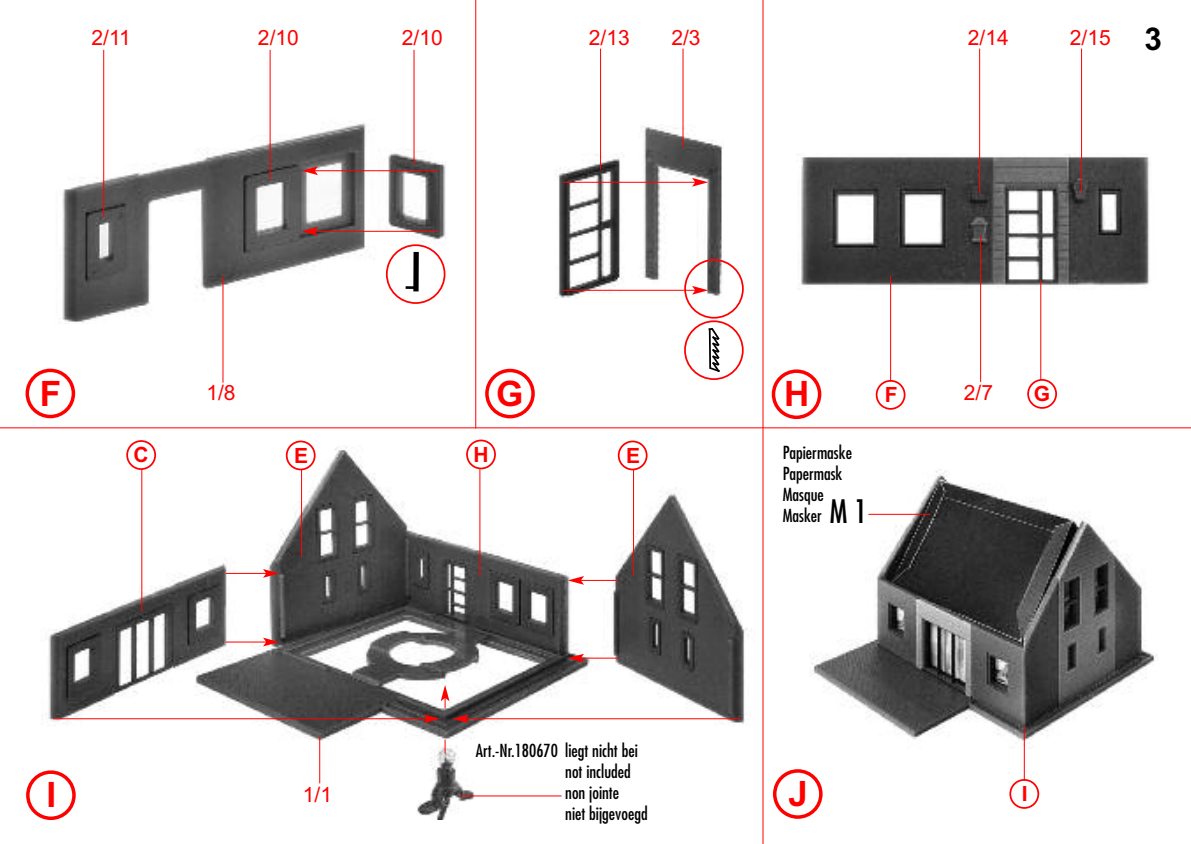
<style>
.page{position:relative;width:1191px;height:844px;background:#fff}
.page>*{position:absolute;margin:0;border:0;box-sizing:border-box;transform-origin:0 0}
.t1{font:700 35px "Arial";color:#f00}
.t2{font:700 31.5px "Arial";color:#000}
.t3{font:21px "Arial";color:#f00}
.t4{font:700 21px "Arial";color:#f00}
.t5{font:condensed 17.5px/21px "Futura Std";color:#000}
.s1{font-size:31.5px}
</style>
<div class="page">
<img style="left:558px;top:124px;width:165px;height:174px">
<img style="left:798px;top:153px;width:352px;height:137px">
<img style="left:42px;top:445px;width:707px;height:301px">
<hr style="left:475px;top:0;width:1px;height:428px;background:#f00">
<hr style="left:762px;top:0;width:1px;height:843px;background:#f00">
<hr style="left:0;top:427px;width:1191px;height:1px;background:#f00">
<img style="left:811px;top:471px;width:346px;height:276px">
<svg style="left:771px;top:369px;width:50px;height:50px"></svg>
<svg style="left:26px;top:770px;width:50px;height:49px"></svg>
<svg style="left:773px;top:769px;width:49px;height:49px"></svg>
<hr style="left:600px;top:49px;width:1px;height:121px;background:#f00">
<hr style="left:682px;top:49px;width:1px;height:98px;background:#f00">
<hr style="left:979px;top:49px;width:1px;height:144px;background:#f00">
<hr style="left:1081px;top:49px;width:1px;height:144px;background:#f00">
<hr style="left:319px;top:736px;width:1px;height:47px;background:#f00">
<hr style="left:980px;top:235px;width:1px;height:147px;background:#f00">
<hr style="left:1023px;top:726px;width:1px;height:54px;background:#f00">
<svg style="left:466px;top:439px;width:30px;height:30px"></svg>
<svg style="left:1009px;top:778px;width:30px;height:30px"></svg>
<hr style="left:301px;top:469px;width:1px;height:87px;background:#f00">
<hr style="left:141px;top:469px;width:1px;height:142px;background:#f00">
<hr style="left:890px;top:275px;width:1px;height:106px;background:#f00">
<hr style="left:868px;top:513px;width:62px;height:1px;background:#f00">
<hr style="left:1040px;top:280px;width:1px;height:100px;background:#f00">
<hr style="left:581px;top:657px;width:37px;height:1px;background:#f00">
<svg style="left:568px;top:653px;width:16px;height:9px"></svg>
<hr style="left:581px;top:579px;width:37px;height:1px;background:#f00">
<svg style="left:568px;top:576px;width:16px;height:8px"></svg>
<hr style="left:226px;top:573px;width:40px;height:1px;background:#f00">
<svg style="left:263px;top:569px;width:16px;height:8px"></svg>
<hr style="left:226px;top:641px;width:40px;height:1px;background:#f00">
<svg style="left:263px;top:637px;width:16px;height:9px"></svg>
<hr style="left:53px;top:718px;width:373px;height:1px;background:#f00">
<svg style="left:423px;top:714px;width:17px;height:9px"></svg>
<hr style="left:466px;top:718px;width:274px;height:1px;background:#f00">
<svg style="left:453px;top:714px;width:16px;height:9px"></svg>
<hr style="left:563px;top:290px;width:132px;height:1px;background:#f00">
<svg style="left:684px;top:259px;width:59px;height:121px"></svg>
<hr style="left:563px;top:182px;width:132px;height:1px;background:#f00">
<svg style="left:692px;top:178px;width:16px;height:8px"></svg>
<svg style="left:26px;top:368px;width:49px;height:50px"></svg>
<svg style="left:485px;top:368px;width:50px;height:50px"></svg>
<svg style="left:875px;top:380px;width:30px;height:29px"></svg>
<svg style="left:286px;top:440px;width:29px;height:30px"></svg>
<hr style="left:633px;top:469px;width:1px;height:106px;background:#f00">
<hr style="left:479px;top:469px;width:1px;height:106px;background:#f00">
<svg style="left:618px;top:440px;width:29px;height:30px"></svg>
<svg style="left:126px;top:440px;width:30px;height:30px"></svg>
<svg style="left:1027px;top:379px;width:30px;height:29px"></svg>
<div style="left:416px;top:744px;width:66px;height:76px;background:#fff"></div>
<img style="left:417px;top:744px;width:57px;height:75px">
<svg style="left:441px;top:684px;width:8px;height:24px"></svg>
<svg style="left:444px;top:739px;width:1px;height:14px"></svg>
<hr style="left:460px;top:795px;width:101px;height:1px;background:#f00">
<img style="left:62px;top:119px;width:384px;height:205px">
<hr style="left:270px;top:50px;width:1px;height:130px;background:#f00">
<hr style="left:413px;top:50px;width:1px;height:115px;background:#f00">
<hr style="left:103px;top:50px;width:1px;height:167px;background:#f00">
<hr style="left:222px;top:275px;width:1px;height:107px;background:#f00">
<hr style="left:315px;top:170px;width:123px;height:1px;background:#f00">
<svg style="left:302px;top:166px;width:16px;height:9px"></svg>
<hr style="left:315px;top:231px;width:123px;height:1px;background:#f00">
<svg style="left:302px;top:227px;width:16px;height:8px"></svg>
<svg style="left:386px;top:244px;width:59px;height:60px"></svg>
<p class="t3" style="left:92px;top:25px;width:41px">2/11</p>
<p class="t3" style="left:402px;top:25px;width:42px">2/10</p>
<p class="t3" style="left:258px;top:25px;width:42px">2/10</p>
<p class="t3" style="left:589px;top:25px;width:42px">2/13</p>
<p class="t3" style="left:671px;top:25px;width:31px">2/3</p>
<p class="t3" style="left:968px;top:25px;width:42px">2/14</p>
<p class="t3" style="left:1069px;top:25px;width:42px">2/15</p>
<h2 class="t2" style="left:1144px;top:20px;width:19px">3</h2>
<h1 class="t1" style="left:40px;top:373px;width:23px">F</h1>
<h1 class="t1" style="left:496px;top:373px;width:29px">G</h1>
<p class="t4" style="left:884px;top:382px;width:14px">F</p>
<h1 class="t1" style="left:784px;top:374px;width:27px">H</h1>
<p class="t3" style="left:206px;top:380px;width:31px">1/8</p>
<p class="t4" style="left:473px;top:442px;width:17px">H</p>
<p class="t4" style="left:134px;top:442px;width:17px">C</p>
<p class="t4" style="left:294px;top:443px;width:16px">E</p>
<p class="t4" style="left:626px;top:443px;width:16px">E</p>
<p class="t5" style="left:782px;top:442px;width:86px">Papiermaske<br>Papermask<br>Masque<br>Masker <span class="s1">M 1</span></p>
<p class="t3" style="left:963px;top:380px;width:31px">2/7</p>
<p class="t4" style="left:1034px;top:381px;width:18px">G</p>
<p class="t5" style="left:565px;top:740px;width:84px;text-indent:-89px">Art.-Nr.180670 liegt nicht bei not included non jointe<br>niet bijgevoegd</p>
<h1 class="t1" style="left:46px;top:774px;width:11px">I</h1>
<h1 class="t1" style="left:788px;top:773px;width:21px">J</h1>
<p class="t3" style="left:303px;top:781px;width:31px">1/1</p>
<p class="t4" style="left:1022px;top:781px;width:7px">I</p>
</div>
